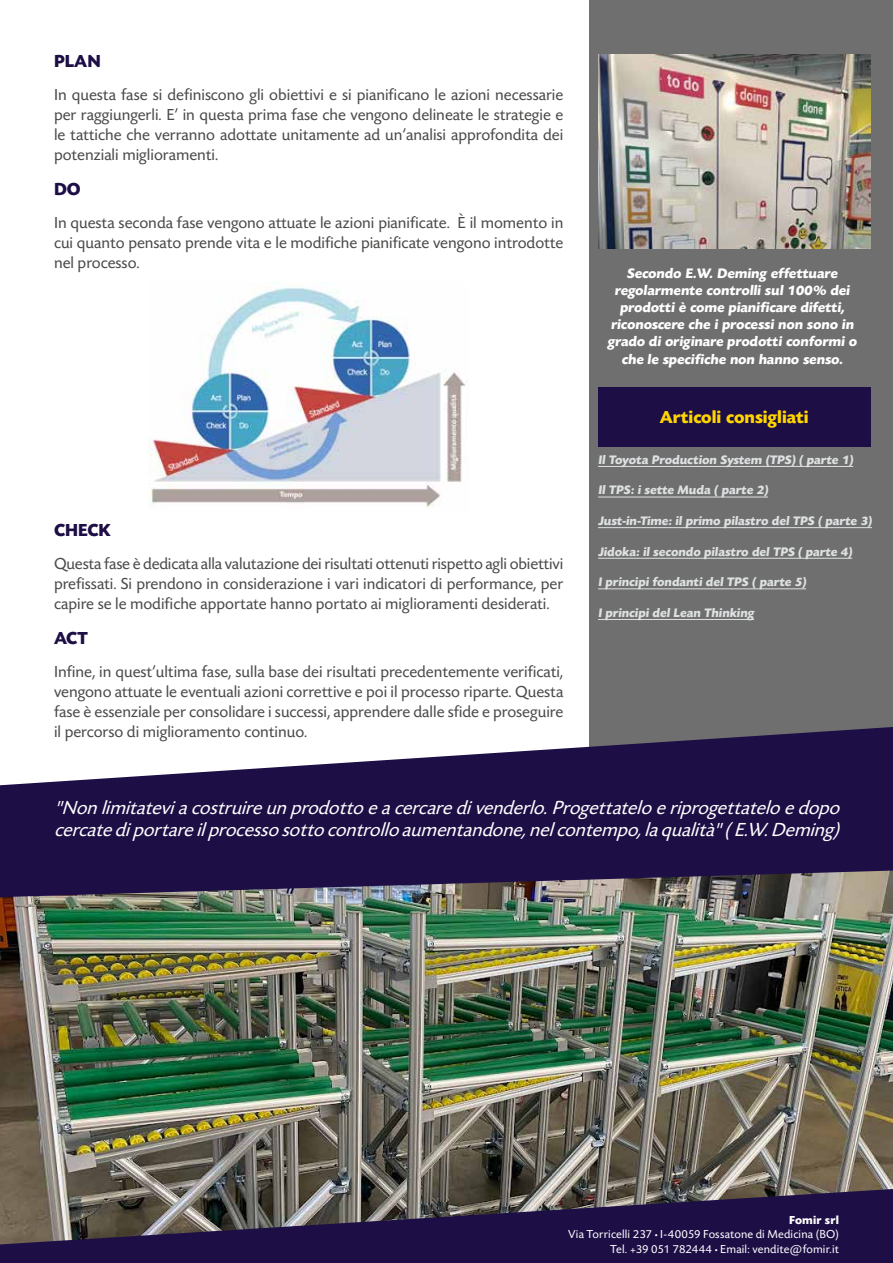
<style>
.page{position:relative;width:893px;height:1263px;background:#fff}
.page>*{position:absolute;margin:0;border:0;box-sizing:border-box;transform-origin:0 0}
.t1{font:italic 19.5px/22.5px "Today Sans Now Pro";color:#fff}
.t2{font:700 18px "Today Sans Now Pro";color:#ffd500}
.t3{font:700 18px "Today Sans Now Pro";color:#1d0e46}
.t4{font:16.5px/19.8px "Today Sans Now Pro";color:#4a4a49;text-align:justify}
.t5{font:700 14.25px/17.1px "Today Sans Now Pro";letter-spacing:-.02em;color:#fff;text-align:center}
.t6{font:700 12.75px "Today Sans Now Pro";color:#dde1e2}
.t7{font:12px/14.4px "Today Sans Now Pro";letter-spacing:.015em;color:#fff;text-align:right}
.s1{font-weight:700}
</style>
<div class="page">
<img style="left:0;top:897px;width:893px;height:291px">
<div style="left:589px;top:0;width:304px;height:800px;background:#706f6f"></div>
<svg style="left:0;top:727px;width:893px;height:170px;fill:#1d0e46"></svg>
<svg style="left:0;top:1188px;width:893px;height:75px;background:#3b304f"></svg>
<img style="left:149px;top:287px;width:318px;height:220px">
<img style="left:598px;top:54px;width:272px;height:194px">
<div style="left:598px;top:387px;width:272px;height:59px;background:#1d0e46"></div>
<hr style="left:598px;top:466px;width:255px;height:1px;background:#dde1e2">
<hr style="left:598px;top:497px;width:170px;height:1px;background:#dde1e2">
<hr style="left:598px;top:527px;width:274px;height:1px;background:#dde1e2">
<hr style="left:598px;top:558px;width:254px;height:1px;background:#dde1e2">
<hr style="left:598px;top:589px;width:208px;height:1px;background:#dde1e2">
<hr style="left:598px;top:619px;width:156px;height:1px;background:#dde1e2">
<p class="t3" style="left:54px;top:51px;width:48px">PLAN</p>
<p class="t4" style="left:54px;top:85px;width:511px">In questa fase si definiscono gli obiettivi e si pianificano le azioni necessarie per raggiungerli. E’ in questa prima fase che vengono delineate le strategie e le tattiche che verranno adottate unitamente ad un’analisi approfondita dei potenziali miglioramenti.</p>
<p class="t3" style="left:54px;top:179px;width:28px">DO</p>
<p class="t4" style="left:54px;top:213px;width:511px">In questa seconda fase vengono attuate le azioni pianificate. È il momento in cui quanto pensato prende vita e le modifiche pianificate vengono introdotte nel processo.</p>
<p class="t3" style="left:54px;top:520px;width:58px">CHECK</p>
<p class="t4" style="left:54px;top:554px;width:511px">Questa fase è dedicata alla valutazione dei risultati ottenuti rispetto agli obiettivi prefissati. Si prendono in considerazione i vari indicatori di performance, per capire se le modifiche apportate hanno portato ai miglioramenti desiderati.</p>
<p class="t3" style="left:54px;top:628px;width:35px">ACT</p>
<p class="t4" style="left:54px;top:662px;width:511px">Infine, in quest’ultima fase, sulla base dei risultati precedentemente verificati, vengono attuate le eventuali azioni correttive e poi il processo riparte. Questa fase è essenziale per consolidare i successi, apprendere dalle sfide e proseguire il percorso di miglioramento continuo.</p>
<p class="t5" style="left:607px;top:265px;width:253px">Secondo E.W. Deming effettuare regolarmente controlli sul 100% dei prodotti è come pianificare difetti, riconoscere che i processi non sono in grado di originare prodotti conformi o che le specifiche non hanno senso.</p>
<p class="t2" style="left:660px;top:407px;width:150px">Articoli consigliati</p>
<p class="t6" style="left:598px;top:452px;width:259px">Il Toyota Production System (TPS) ( parte 1)</p>
<p class="t6" style="left:598px;top:483px;width:173px">Il TPS: i sette Muda ( parte 2)</p>
<p class="t6" style="left:598px;top:513px;width:277px">Just-in-Time: il primo pilastro del TPS ( parte 3)</p>
<p class="t6" style="left:598px;top:544px;width:258px">Jidoka: il secondo pilastro del TPS ( parte 4)</p>
<p class="t6" style="left:598px;top:575px;width:211px">I principi fondanti del TPS ( parte 5)</p>
<p class="t6" style="left:598px;top:605px;width:158px">I principi del Lean Thinking</p>
<p class="t1" style="left:54px;top:796px;width:793px">"Nonlimitateviacostruireunprodottoeacercaredivenderlo.Progettateloeriprogettateloedopo cercatediportareilprocessosottocontrolloaumentandone,nelcontempo,laqualità"(E.W.Deming)</p>
<p class="t7" style="left:568px;top:1213px;width:272px"><span class="s1">Fomir srl<br></span>Via Torricelli 237 <span class="s1">·</span> I-40059 Fossatone di Medicina (BO)<br>Tel. +39 051 782444 <span class="s1">·</span> Email: vendite@fomir.it</p>
</div>
